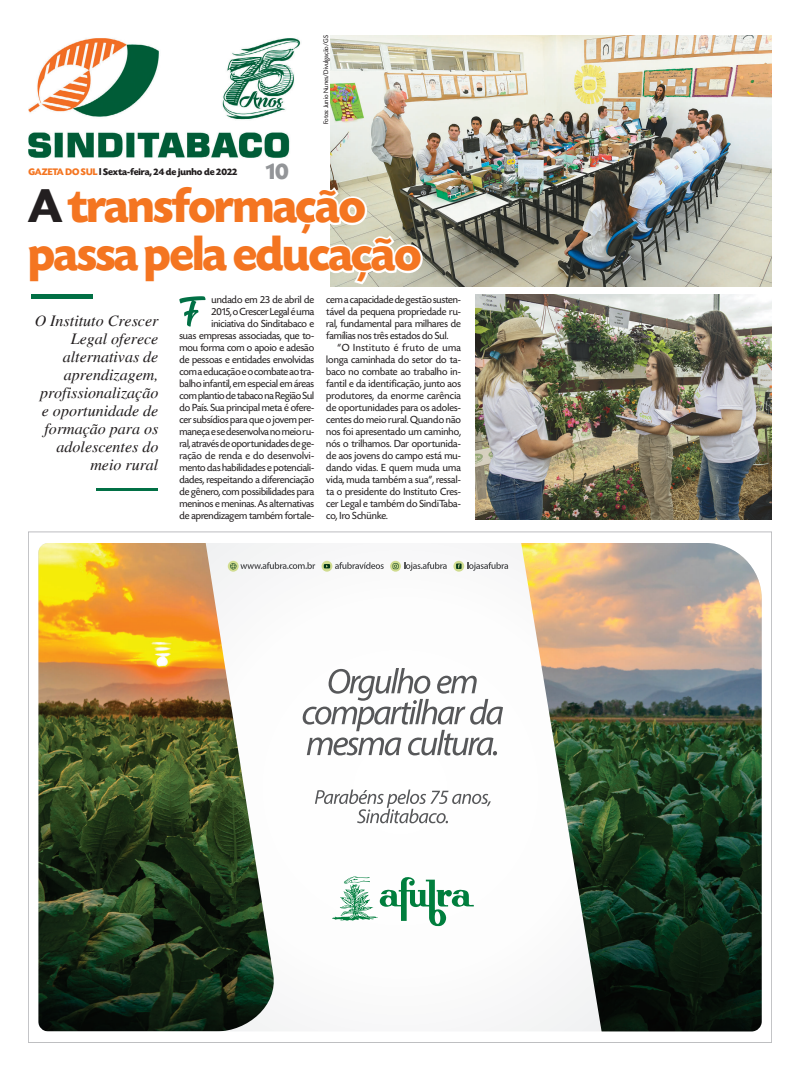
<style>
.page{position:relative;width:800px;height:1078px;background:#fff}
.page>*{position:absolute;margin:0;border:0;box-sizing:border-box;transform-origin:0 0}
.t1{font:700 50px/48px "Today SHOP";letter-spacing:-.02em;color:#f47521}
.t2{font:700 24px "Today SHOP";color:#939598}
.t3{font:italic 16px/18px "Tribune";color:#231f20;text-align:right}
.t4{font:10.8px/12px "Today SHOP";color:#231f20;text-align:right}
.t5{font:10.8px "Today SHOP";letter-spacing:.025em;color:#231f20}
.t6{font:10.8px "Today SHOP";letter-spacing:.04em;color:#231f20}
.t7{font:700 10px "Today SHOP";color:#231f20}
.t8{font:7px "Today SHOP";color:#231f20}
.s1{color:#f47521}
.s2{color:#231f20}
.s3{color:#fff}
</style>
<div class="page">
<img style="left:330px;top:35px;width:441px;height:251px">
<hr style="left:31px;top:294px;width:61px;height:4px;background:#017045">
<hr style="left:96px;top:488px;width:62px;height:2px;background:#017045">
<svg style="left:179px;top:296px;width:26px;height:30px"></svg>
<img style="left:28px;top:38px;width:273px;height:120px">
<img style="left:519px;top:543px;width:242px;height:488px">
<img style="left:38px;top:543px;width:240px;height:488px">
<svg style="left:332px;top:876px;width:141px;height:50px"></svg>
<svg style="left:302px;top:668px;width:201px;height:87px"></svg>
<svg style="left:315px;top:789px;width:175px;height:34px"></svg>
<svg style="left:228px;top:560px;width:10px;height:11px"></svg>
<svg style="left:321px;top:560px;width:11px;height:11px"></svg>
<svg style="left:390px;top:560px;width:11px;height:11px"></svg>
<svg style="left:453px;top:560px;width:11px;height:11px"></svg>
<svg style="left:230px;top:562px;width:85px;height:7px"></svg>
<svg style="left:404px;top:562px;width:42px;height:8px"></svg>
<svg style="left:467px;top:562px;width:41px;height:8px"></svg>
<svg style="left:456px;top:563px;width:5px;height:5px"></svg>
<svg style="left:392px;top:563px;width:6px;height:6px"></svg>
<svg style="left:324px;top:562px;width:59px;height:7px"></svg>
<img style="left:475px;top:294px;width:296px;height:225px">
<p class="t7" style="left:28px;top:168px;width:210px"><span class="s1">GAZETA DO SUL</span> l Sexta-feira, 24 de junho de 2022</p>
<p class="t2" style="left:266px;top:163px;width:24px">10</p>
<p class="t8" style="left:323px;top:124px;width:90px;rotate:-90deg">Fotos: Junio Nunes/Divulgação/GS</p>
<p class="t1" style="left:28px;top:189px;width:394px"><span class="s2">A</span> transformaç<span class="s3">ã</span>o passa pela edu<span class="s3">c</span>ação</p>
<p class="t3" style="left:35px;top:311px;width:125px">O Instituto Crescer<br>Legal oferece alternativas de aprendizagem, profissionalização e oportunidade de formação para os adolescentes do meio rural</p>
<p class="t4" style="left:179px;top:294px;width:136px">undado em 23 de abril de<br>2015, o Crescer Legal é uma iniciativa do Sinditabaco e<br>suas empresas associadas, que to&shy;mou forma com o apoio e adesão de pessoas e entidades envolvidas com a educação e o combate ao tra&shy;balho infantil, em especial em áreas com plantio de tabaco na Região Sul do País. Sua principal meta é ofere&shy;cer subsídios para que o jovem per&shy;maneça e se desenvolva no meio ru&shy;ral, através de oportunidades de ge&shy;ração de renda e do desenvolvi&shy;mento das habilidades e potenciali&shy;dades, respeitando a diferenciação de gênero, com possibilidades para meninos e meninas. As alternativas de aprendizagem também fortale-</p>
<p class="t4" style="left:326px;top:294px;width:136px">cem a capacidade de gestão susten-</p>
<p class="t4" style="left:326px;top:306px;width:136px">tável da pequena propriedade ru-</p>
<p class="t4" style="left:326px;top:318px;width:136px">ral, fundamental para milhares de</p>
<p class="t4" style="left:326px;top:330px;width:124px">famílias nos três estados do Sul.</p>
<p class="t6" style="left:337px;top:343px;width:125px">“O Instituto é fruto de uma</p>
<p class="t4" style="left:326px;top:354px;width:136px">longa caminhada do setor do ta-</p>
<p class="t4" style="left:326px;top:366px;width:136px">baco no combate ao trabalho in-</p>
<p class="t4" style="left:326px;top:378px;width:136px">fantil e da identificação, junto aos</p>
<p class="t5" style="left:326px;top:391px;width:136px">produtores, da enorme carência</p>
<p class="t4" style="left:326px;top:402px;width:136px">de oportunidades para os adoles-</p>
<p class="t4" style="left:326px;top:414px;width:136px">centes do meio rural. Quando não</p>
<p class="t4" style="left:326px;top:426px;width:136px">nos foi apresentado um caminho,</p>
<p class="t4" style="left:326px;top:438px;width:136px">nós o trilhamos. Dar oportunida-</p>
<p class="t4" style="left:326px;top:450px;width:136px">de aos jovens do campo está mu-</p>
<p class="t4" style="left:326px;top:462px;width:136px">dando vidas. E quem muda uma</p>
<p class="t4" style="left:326px;top:474px;width:136px">vida, muda também a sua”, ressal-</p>
<p class="t4" style="left:326px;top:486px;width:136px">ta o presidente do Instituto Cres-</p>
<p class="t4" style="left:326px;top:498px;width:136px">cer Legal e também do SindiTaba-</p>
<p class="t4" style="left:326px;top:510px;width:63px">co, Iro Schünke.</p>
</div>
